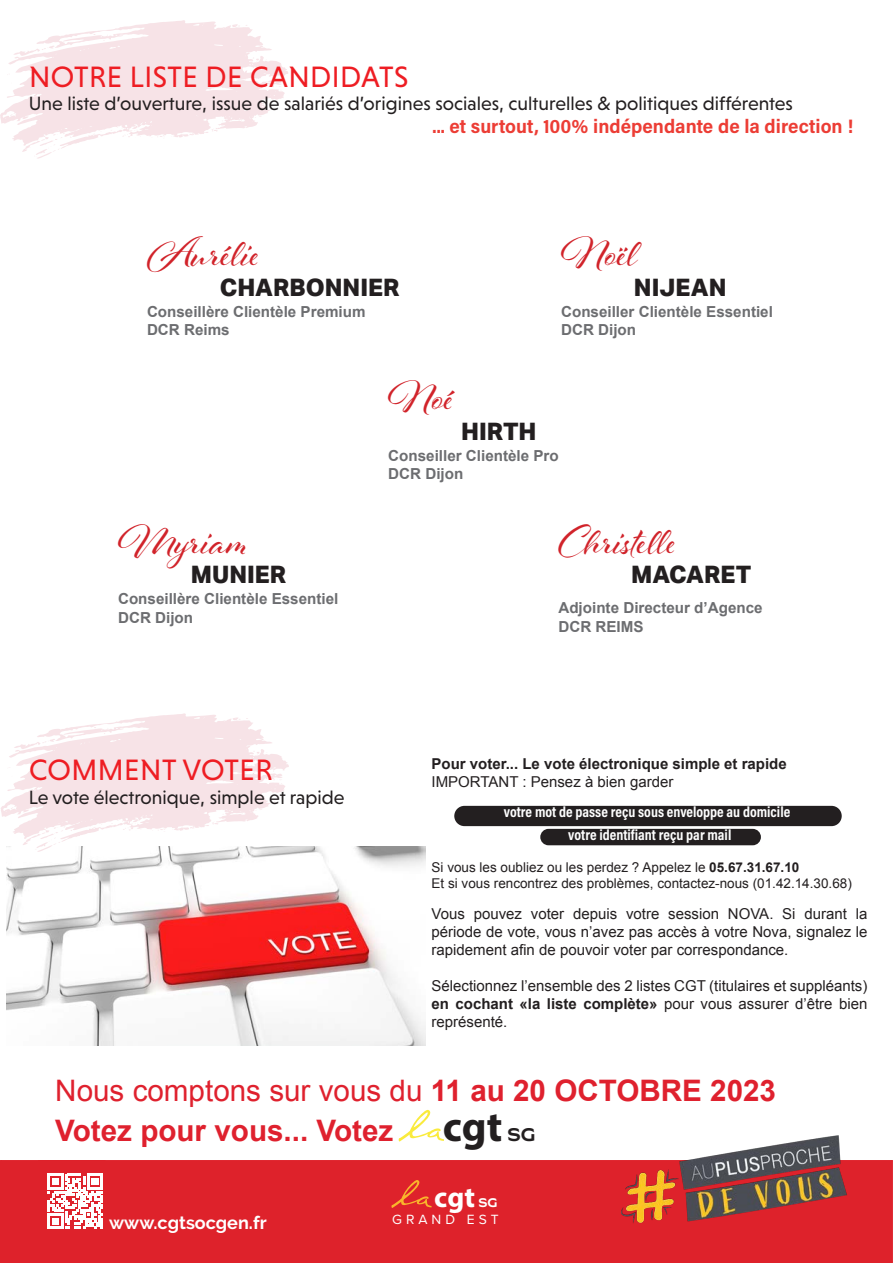
<style>
.page{position:relative;width:893px;height:1263px;background:#fff}
.page>*{position:absolute;margin:0;border:0;box-sizing:border-box;transform-origin:0 0}
.t1{font:44.4px "Al Fresco";color:#d1232a}
.t2{font:30px "Niveau Grotesk";letter-spacing:.015em;color:#ee1d23}
.t3{font:29.7px "Arial";color:#df212e}
.t4{font:700 29.7px "Arial";color:#df212e}
.t5{font:700 29.1px "Myriad Pro";color:#fff}
.t6{font:800 24px "Aktiv Grotesk";color:#231f20}
.t7{font:19.5px "Niveau Grotesk";color:#231f20}
.t8{font:700 19.5px "Acumin Pro Semi Cond";color:#ec3d35}
.t9{font:700 18.3px "Sculpin";color:#231f20}
.t10{font:700 18px "Raleway";color:#fff}
.t11{font:700 15.15px "Arial";color:#6c6d70}
.t12{font:15px/18px "Arial";color:#231f20;text-align:justify}
.t13{font:700 15px "Acumin Pro Cond";color:#fff}
.t14{font:700 15px "Arial";color:#231f20}
.t15{font:13.8px "Proxima Nova";letter-spacing:.29em;color:#fff}
.t16{font:13.5px "Arial";color:#231f20}
.t17{font:700 12.45px "Sculpin";color:#fff}
.s1{font-weight:700}
.s2{font-family:"Myriad Pro";font-size:42.6px;color:#231f20}
</style>
<div class="page">
<img style="left:6px;top:847px;width:420px;height:198px">
<svg style="left:1px;top:713px;width:288px;height:139px"></svg>
<svg style="left:0;top:20px;width:288px;height:139px"></svg>
<div style="left:454px;top:806px;width:388px;height:20px;background:#231f20;border-radius:10px"></div>
<div style="left:540px;top:829px;width:221px;height:16px;background:#231f20;border-radius:8px"></div>
<svg style="left:398px;top:1109px;width:46px;height:32px"></svg>
<div style="left:1px;top:1161px;width:891px;height:101px;background:#de222b"></div>
<div style="left:0;top:1160px;width:893px;height:103px;border:2px solid #de222b"></div>
<svg style="left:48px;top:1174px;width:54px;height:55px"></svg>
<div style="left:38px;top:1160px;width:67px;height:75px;border:2px solid #de222b"></div>
<img style="left:621px;top:1136px;width:237px;height:87px">
<svg style="left:391px;top:1180px;width:41px;height:28px"></svg>
<p class="t2" style="left:29px;top:59px;width:381px">NOTRE LISTE DE CANDIDATS</p>
<p class="t7" style="left:29px;top:92px;width:766px">Une liste d’ouverture, issue de salariés d’origines sociales, culturelles &amp; politiques différentes</p>
<p class="t8" style="left:433px;top:113px;width:422px">... et surtout, 100% indépendante de la direction !</p>
<p class="t1" style="left:147px;top:224px;width:113px">Aurélie</p>
<p class="t11" style="left:147px;top:301px;width:220px">Conseillère Clientèle Premium</p>
<p class="t11" style="left:147px;top:320px;width:84px">DCR Reims</p>
<p class="t6" style="left:220px;top:273px;width:181px">CHARBONNIER</p>
<p class="t1" style="left:561px;top:224px;width:78px">Noël</p>
<p class="t11" style="left:561px;top:301px;width:213px">Conseiller Clientèle Essentiel</p>
<p class="t11" style="left:561px;top:320px;width:77px">DCR Dijon</p>
<p class="t6" style="left:634px;top:273px;width:94px">NIJEAN</p>
<p class="t1" style="left:118px;top:512px;width:131px">Myriam</p>
<p class="t11" style="left:118px;top:589px;width:222px">Conseillère Clientèle Essentiel</p>
<p class="t11" style="left:118px;top:607px;width:77px">DCR Dijon</p>
<p class="t6" style="left:191px;top:561px;width:97px">MUNIER</p>
<p class="t1" style="left:388px;top:368px;width:66px">Noé</p>
<p class="t11" style="left:388px;top:445px;width:172px">Conseiller Clientèle Pro</p>
<p class="t11" style="left:388px;top:463px;width:77px">DCR Dijon</p>
<p class="t6" style="left:461px;top:417px;width:77px">HIRTH</p>
<p class="t1" style="left:558px;top:512px;width:118px">Christelle</p>
<p class="t6" style="left:631px;top:561px;width:122px">MACARET</p>
<p class="t11" style="left:558px;top:598px;width:206px">Adjointe Directeur d’Agence</p>
<p class="t11" style="left:558px;top:616px;width:87px">DCR REIMS</p>
<p class="t2" style="left:29px;top:753px;width:245px">COMMENT VOTER</p>
<p class="t7" style="left:29px;top:786px;width:317px">Le vote électronique, simple et rapide</p>
<p class="t14" style="left:432px;top:753px;width:357px">Pour voter... Le vote électronique simple et rapide</p>
<p class="t12" style="left:432px;top:772px;width:243px">IMPORTANT : Pensez à bien garder</p>
<p class="t13" style="left:504px;top:802px;width:288px">votre mot de passe reçu sous enveloppe au domicile</p>
<p class="t13" style="left:568px;top:825px;width:165px">votre identifiant reçu par mail</p>
<p class="t16" style="left:432px;top:858px;width:369px">Si vous les oubliez ou les perdez ? Appelez le <span class="s1">05.67.31.67.10</span></p>
<p class="t16" style="left:432px;top:875px;width:422px">Et si vous rencontrez des problèmes, contactez-nous (01.42.14.30.68)</p>
<p class="t12" style="left:432px;top:905px;width:437px">Vous pouvez voter depuis votre session NOVA. Si durant la période de vote, vous n’avez pas accès à votre Nova, signalez le rapidement afin de pouvoir voter par correspondance.</p>
<p class="t12" style="left:432px;top:977px;width:437px">Sélectionnez l’ensemble des 2 listes CGT (titulaires et suppléants) <span class="s1">en cochant «la liste complète»</span> pour vous assurer d’être bien représenté.</p>
<p class="t3" style="left:55px;top:1071px;width:722px">Nous comptons sur vous du <span class="s1">11 au 20 OCTOBRE 2023</span></p>
<p class="t4" style="left:55px;top:1111px;width:449px">Votez pour vous... Votez <span class="s2">cgt</span></p>
<p class="t9" style="left:508px;top:1123px;width:29px">SG</p>
<p class="t10" style="left:109px;top:1212px;width:159px">www.cgtsocgen.fr</p>
<p class="t5" style="left:434px;top:1178px;width:42px">cgt</p>
<p class="t17" style="left:479px;top:1195px;width:21px">SG</p>
<p class="t15" style="left:392px;top:1209px;width:108px">GRAND EST</p>
</div>
